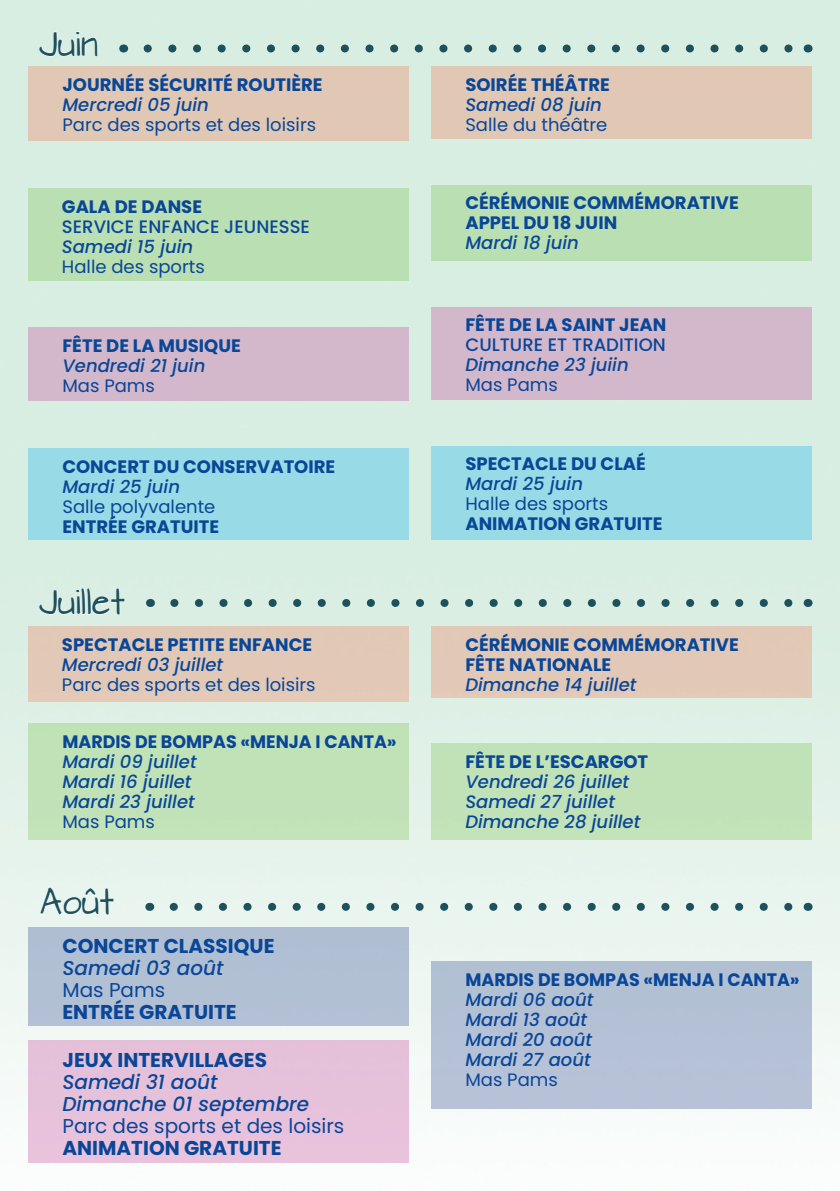
<style>
.page{position:relative;width:840px;height:1191px;background:#fff}
.page>*{position:absolute;margin:0;border:0;box-sizing:border-box;transform-origin:0 0}
.t1{font:30.8px "Architects Daughter";color:#1d515d;scale:.91 1}
.t2{font:700 20px "Poppins";color:#0a4697}
.t3{font:italic 500 20px/22px "Poppins";color:#0a4697}
.t4{font:20px "Poppins";color:#0a4697}
.t5{font:700 18px/20px "Poppins";color:#0a4697}
.t6{font:italic 500 18px/20px "Poppins";color:#0a4697}
.t7{font:18px "Poppins";color:#0a4697}
.t8{font:500 18px "Poppins";color:#0a4697}
</style>
<div class="page">
<img style="left:0;top:0;width:839px;height:1163px">
<svg style="left:147px;top:44px;width:648px;height:8px"></svg>
<svg style="left:39px;top:31px;width:59px;height:26px"></svg>
<div style="left:28px;top:448px;width:380px;height:91px;background:#98dae5"></div>
<div style="left:431px;top:67px;width:380px;height:72px;background:#e0c8b4"></div>
<div style="left:28px;top:188px;width:380px;height:93px;background:#badfb2"></div>
<div style="left:28px;top:328px;width:380px;height:73px;background:#d3b8cb"></div>
<div style="left:431px;top:307px;width:380px;height:92px;background:#d3b8cb"></div>
<div style="left:431px;top:185px;width:380px;height:76px;background:#badfb2"></div>
<div style="left:431px;top:446px;width:380px;height:93px;background:#98dae5"></div>
<div style="left:28px;top:67px;width:380px;height:74px;background:#e0c8b4"></div>
<svg style="left:173px;top:903px;width:622px;height:8px"></svg>
<svg style="left:40px;top:887px;width:74px;height:29px"></svg>
<div style="left:28px;top:926px;width:380px;height:99px;background:#b2c0d4"></div>
<div style="left:431px;top:961px;width:380px;height:147px;background:#b4c1d6"></div>
<div style="left:28px;top:1039px;width:380px;height:123px;background:#e6c1da"></div>
<svg style="left:174px;top:599px;width:621px;height:8px"></svg>
<div style="left:28px;top:626px;width:380px;height:75px;background:#e2c9b7"></div>
<div style="left:431px;top:743px;width:380px;height:97px;background:#c1e2b7"></div>
<div style="left:431px;top:626px;width:380px;height:71px;background:#e2c9b7"></div>
<div style="left:28px;top:723px;width:380px;height:117px;background:#c1e2b6"></div>
<svg style="left:39px;top:587px;width:87px;height:29px"></svg>
<h1 class="t1" style="left:39px;top:27px;width:66px">Juin</h1>
<p class="t5" style="left:62px;top:75px;width:250px">JOURNÉE SÉCURITÉ ROUTIÈRE</p>
<p class="t6" style="left:62px;top:95px;width:148px">Mercredi 05 juin</p>
<p class="t7" style="left:62px;top:114px;width:255px">Parc des sports et des loisirs</p>
<p class="t5" style="left:62px;top:197px;width:139px">GALA DE DANSE</p>
<p class="t8" style="left:62px;top:216px;width:249px">SERVICE ENFANCE JEUNESSE</p>
<p class="t6" style="left:62px;top:237px;width:133px">Samedi 15 juin</p>
<p class="t7" style="left:62px;top:256px;width:144px">Halle des sports</p>
<p class="t5" style="left:62px;top:336px;width:178px">FÊTE DE LA MUSIQUE</p>
<p class="t6" style="left:62px;top:356px;width:144px">Vendredi 21 juin</p>
<p class="t7" style="left:62px;top:376px;width:94px">Mas Pams</p>
<p class="t5" style="left:62px;top:456px;width:262px">CONCERT DU CONSERVATOIRE</p>
<p class="t6" style="left:62px;top:476px;width:119px">Mardi 25 juin</p>
<p class="t7" style="left:62px;top:496px;width:154px">Salle polyvalente</p>
<p class="t5" style="left:62px;top:516px;width:156px">ENTRÉE GRATUITE</p>
<h1 class="t1" style="left:39px;top:585px;width:96px">Juillet</h1>
<p class="t5" style="left:62px;top:634px;width:250px">SPECTACLE PETITE ENFANCE</p>
<p class="t6" style="left:62px;top:654px;width:163px">Mercredi 03 juillet</p>
<p class="t7" style="left:62px;top:674px;width:255px">Parc des sports et des loisirs</p>
<p class="t5" style="left:62px;top:731px;width:335px">MARDIS DE BOMPAS «MENJA I CANTA»</p>
<p class="t6" style="left:62px;top:751px;width:136px">Mardi 09 juillet<br>Mardi 16 juillet<br>Mardi 23 juillet</p>
<p class="t7" style="left:62px;top:811px;width:94px">Mas Pams</p>
<h1 class="t1" style="left:40px;top:885px;width:83px">Août</h1>
<p class="t2" style="left:62px;top:934px;width:211px">CONCERT CLASSIQUE</p>
<p class="t3" style="left:62px;top:957px;width:162px">Samedi 03 août</p>
<p class="t4" style="left:62px;top:978px;width:104px">Mas Pams</p>
<p class="t2" style="left:62px;top:1000px;width:173px">ENTRÉE GRATUITE</p>
<p class="t2" style="left:62px;top:1048px;width:206px">JEUX INTERVILLAGES</p>
<p class="t3" style="left:62px;top:1070px;width:248px">Samedi 31 août<br>Dimanche 01 septembre</p>
<p class="t4" style="left:62px;top:1114px;width:283px">Parc des sports et des loisirs</p>
<p class="t2" style="left:62px;top:1136px;width:218px">ANIMATION GRATUITE</p>
<p class="t5" style="left:465px;top:75px;width:134px">SOIRÉE THÉÂTRE</p>
<p class="t6" style="left:465px;top:95px;width:138px">Samedi 08 juin</p>
<p class="t7" style="left:465px;top:114px;width:143px">Salle du théâtre</p>
<p class="t5" style="left:465px;top:193px;width:273px">CÉRÉMONIE COMMÉMORATIVE<br>APPEL DU 18 JUIN</p>
<p class="t6" style="left:465px;top:233px;width:115px">Mardi 18 juin</p>
<p class="t5" style="left:465px;top:315px;width:202px">FÊTE DE LA SAINT JEAN</p>
<p class="t8" style="left:465px;top:335px;width:202px">CULTURE ET TRADITION</p>
<p class="t6" style="left:465px;top:355px;width:165px">Dimanche 23 juiin</p>
<p class="t7" style="left:465px;top:375px;width:94px">Mas Pams</p>
<p class="t5" style="left:465px;top:454px;width:148px">SPECTACLE DU CLA</p>
<p class="t5" style="left:636px;top:454px;width:11px">É</p>
<p class="t6" style="left:465px;top:474px;width:119px">Mardi 25 juin</p>
<p class="t7" style="left:465px;top:493px;width:144px">Halle des sports</p>
<p class="t5" style="left:465px;top:514px;width:197px">ANIMATION GRATUITE</p>
<p class="t5" style="left:465px;top:634px;width:273px">CÉRÉMONIE COMMÉMORATIVE<br>FÊTE NATIONALE</p>
<p class="t6" style="left:465px;top:674px;width:172px">Dimanche 14 juillet</p>
<p class="t5" style="left:465px;top:752px;width:184px">FÊTE DE L’ESCARGOT</p>
<p class="t6" style="left:465px;top:772px;width:176px">Vendredi 26 juillet<br>Samedi 27 juillet<br>Dimanche 28 juillet</p>
<p class="t5" style="left:465px;top:969px;width:335px">MARDIS DE BOMPAS «MENJA I CANTA»</p>
<p class="t6" style="left:465px;top:989px;width:129px">Mardi 06 août<br>Mardi 13 août<br>Mardi 20 août<br>Mardi 27 août</p>
<p class="t7" style="left:465px;top:1069px;width:94px">Mas Pams</p>
</div>
